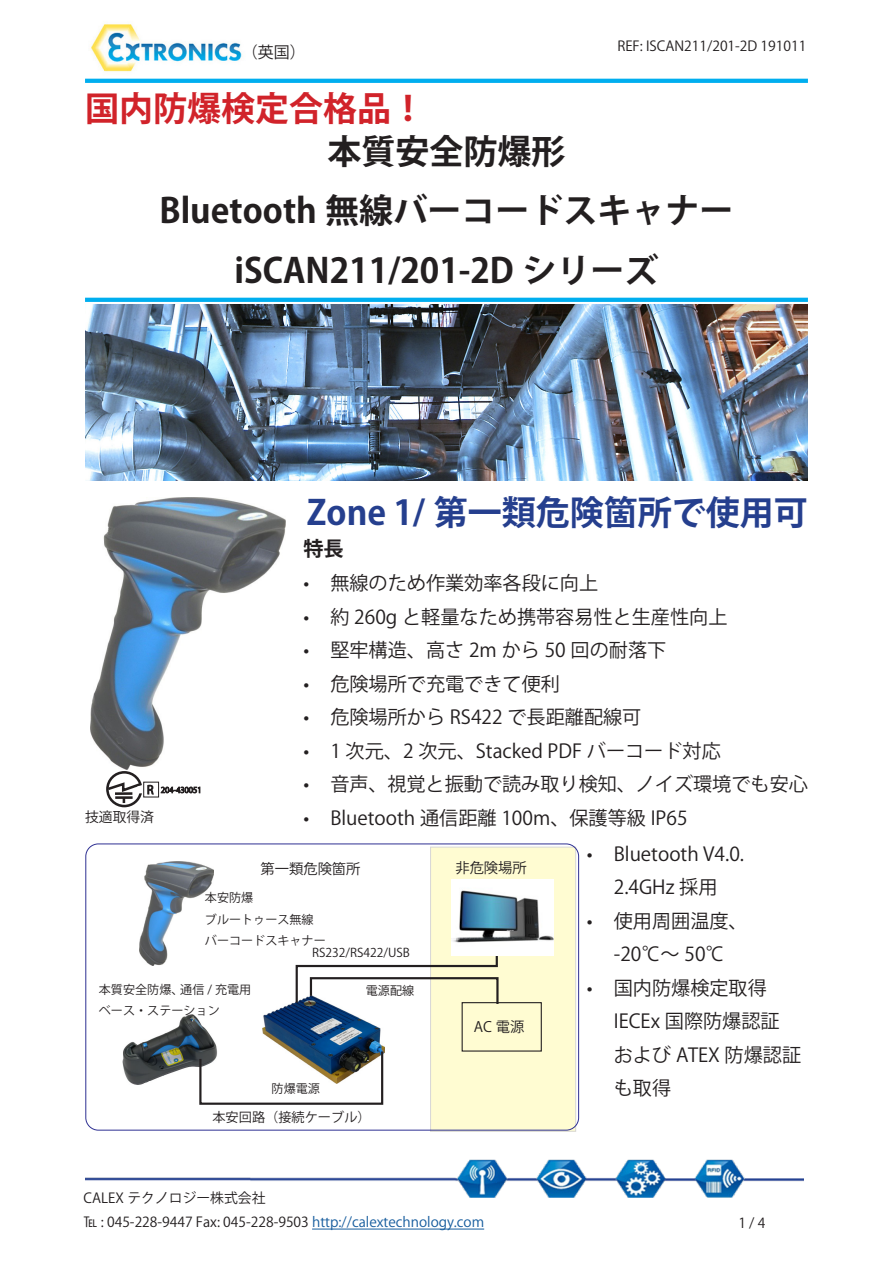
<style>
.page{position:relative;width:893px;height:1263px;background:#fff}
.page>*{position:absolute;margin:0;border:0;box-sizing:border-box;transform-origin:0 0}
.t1{font:700 34.05px "Koz Go Pr 6 N";color:#231f20}
.t2{font:700 34.05px "Koz Go Pr 6 N";color:#253f8e}
.t3{font:700 34.05px "Koz Go Pr 6 N";color:#d1232a}
.t4{font:700 20.25px "Koz Go Pr 6 N";color:#231f20}
.t5{font:19.2px/33.5px "Koz Go Pr 6 N";color:#231f20;text-align:center}
.t6{font:15.9px "Koz Go Pr 6 N";color:#231f20}
.t7{font:14.25px "Koz Go Pr 6 N";color:#231f20}
.t8{font:13.8px/24.2px "Koz Go Pr 6 N";color:#231f20}
.t9{font:13.2px "Koz Go Pr 6 N";color:#231f20}
.t10{font:12.15px/21.1px "Koz Go Pr 6 N";color:#231f20}
.s1{color:#175d9e}
</style>
<div class="page">
<img style="left:91px;top:24px;width:152px;height:48px">
<img style="left:85px;top:1159px;width:718px;height:39px">
<svg style="left:85px;top:79px;width:723px;height:4px;background:#04afef"></svg>
<hr style="left:312px;top:1229px;width:172px;height:1px;background:#175d9e">
<img style="left:85px;top:304px;width:723px;height:176px">
<img style="left:91px;top:497px;width:194px;height:273px">
<div style="left:431px;top:847px;width:145px;height:284px;background:#fffcd2"></div>
<img style="left:139px;top:861px;width:75px;height:104px">
<img style="left:262px;top:1003px;width:123px;height:51px">
<svg style="left:294px;top:952px;width:206px;height:54px"></svg>
<img style="left:122px;top:1015px;width:95px;height:70px">
<svg style="left:198px;top:1049px;width:186px;height:56px"></svg>
<img style="left:451px;top:879px;width:102px;height:76px">
<div style="left:462px;top:1002px;width:80px;height:49px;border:1px solid #231f20"></div>
<div style="left:85px;top:843px;width:494px;height:287px;border:1px solid #2e3092;border-radius:12px"></div>
<svg style="left:85px;top:298px;width:723px;height:4px;background:#04afef"></svg>
<div style="left:143px;top:782px;width:16px;height:15px;border:1px solid #231f20"></div>
<svg style="left:106px;top:771px;width:48px;height:37px"></svg>
<svg style="left:161px;top:786px;width:39px;height:7px"></svg>
<p class="t6" style="left:242px;top:43px;width:65px">（英国）</p>
<p class="t3" style="left:85px;top:90px;width:342px">国内防爆検定合格品！</p>
<p class="t8" style="left:617px;top:34px;width:190px">REF: ISCAN211/201-2D 191011</p>
<p class="t1" style="left:327px;top:132px;width:240px">本質安全防爆形</p>
<p class="t1" style="left:159px;top:192px;width:576px">Bluetooth 無線バーコードスキャナー</p>
<p class="t1" style="left:234px;top:251px;width:426px">iSCAN211/201-2D シリーズ</p>
<p class="t2" style="left:307px;top:494px;width:503px">Zone 1/ 第一類危険箇所で使用可</p>
<p class="t4" style="left:303px;top:537px;width:42px">特長</p>
<p class="t5" style="left:303px;top:567px;width:296px">• 無線のため作業効率各段に向上</p>
<p class="t5" style="left:303px;top:600px;width:426px">• 約 260g と軽量なため携帯容易性と生産性向上</p>
<p class="t5" style="left:303px;top:634px;width:364px">• 堅牢構造、高さ 2m から 50 回の耐落下</p>
<p class="t5" style="left:303px;top:667px;width:258px">• 危険場所で充電できて便利</p>
<p class="t5" style="left:303px;top:701px;width:340px">• 危険場所から RS422 で長距離配線可</p>
<p class="t5" style="left:303px;top:734px;width:419px">• 1 次元、2 次元、Stacked PDF バーコード対応</p>
<p class="t5" style="left:303px;top:768px;width:506px">• 音声、視覚と振動で読み取り検知、ノイズ環境でも安心</p>
<p class="t8" style="left:85px;top:805px;width:71px">技適取得済</p>
<p class="t5" style="left:303px;top:801px;width:386px">• Bluetooth 通信距離 100m、保護等級 IP65</p>
<p class="t5" style="left:587px;top:838px;width:159px">• Bluetooth V4.0.<br>2.4GHz 採用</p>
<p class="t5" style="left:587px;top:904px;width:162px">• 使用周囲温度、-20℃～ 50℃</p>
<p class="t5" style="left:614px;top:971px;width:189px;text-align:left;text-indent:-27px">• 国内防爆検定取得<br>IECEx 国際防爆認証および ATEX 防爆認証も取得</p>
<p class="t7" style="left:261px;top:861px;width:101px">第一類危険箇所</p>
<p class="t7" style="left:455px;top:860px;width:73px">非危険場所</p>
<p class="t10" style="left:205px;top:888px;width:122px">本安防爆<br>ブルートゥース無線バーコードスキャナー</p>
<p class="t10" style="left:99px;top:979px;width:154px">本質安全防爆、通信 / 充電用ベース・ステーション</p>
<p class="t10" style="left:312px;top:942px;width:99px">RS232/RS422/USB</p>
<p class="t10" style="left:366px;top:980px;width:50px">電源配線</p>
<p class="t7" style="left:474px;top:1018px;width:52px">AC 電源</p>
<p class="t10" style="left:272px;top:1078px;width:50px">防爆電源</p>
<p class="t9" style="left:212px;top:1110px;width:160px">本安回路（接続ケーブル）</p>
<p class="t8" style="left:84px;top:1186px;width:402px">CALEX テクノロジー株式会社<br>℡ : 045-228-9447 Fax: 045-228-9503 <span class="s1">http://calextechnology.com</span></p>
<p class="t8" style="left:738px;top:1211px;width:28px">1 / 4</p>
</div>
